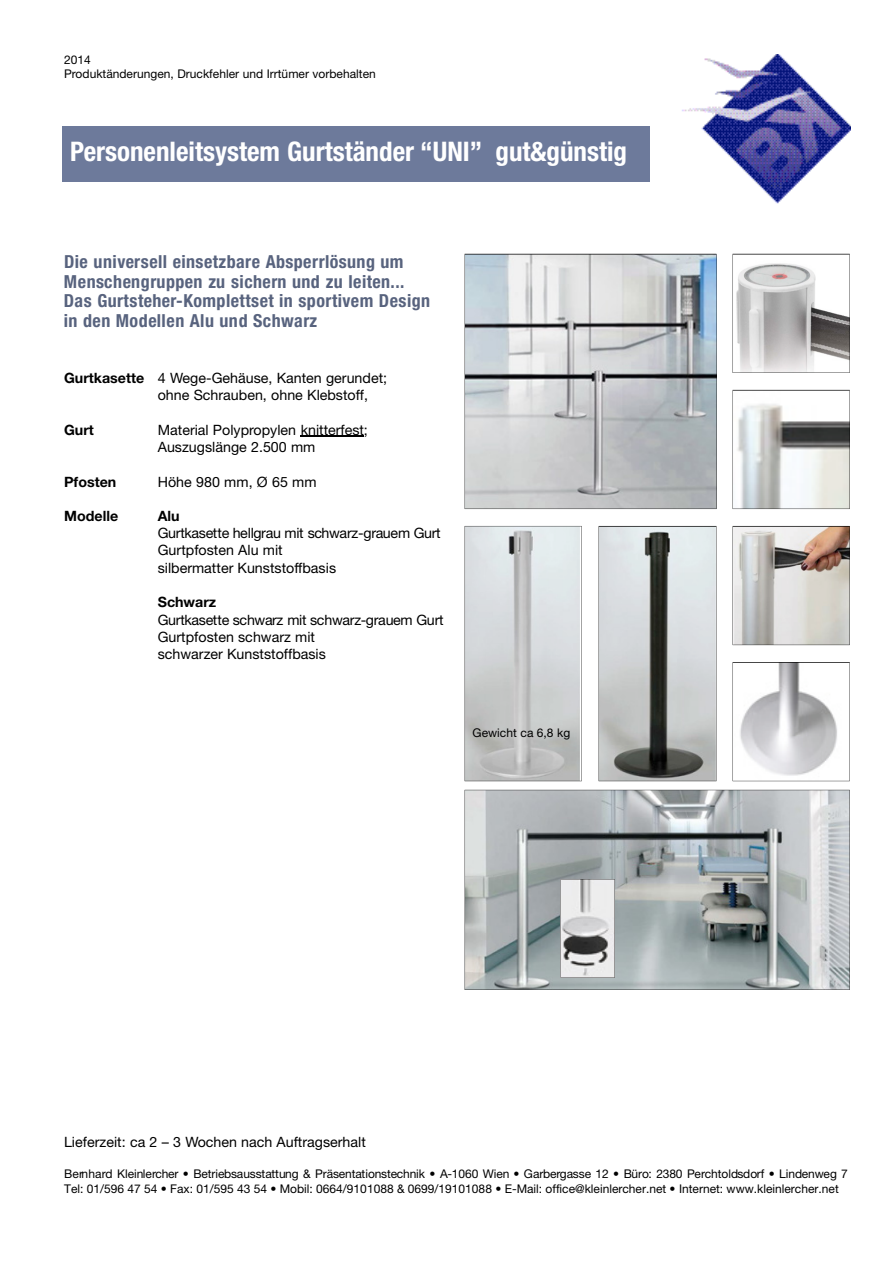
<style>
.page{position:relative;width:893px;height:1263px;background:#fff}
.page>*{position:absolute;margin:0;border:0;box-sizing:border-box;transform-origin:0 0}
.t1{font:700 condensed 27px "Helvetica Neue LT";color:#fff}
.t2{font:700 condensed 18px/19.5px "Helvetica Neue LT";letter-spacing:.02em;color:#58637e}
.t3{font:14.25px/17.2px "Helvetica Neue";color:#000}
.t4{font:700 14.25px "Helvetica Neue";color:#000}
.t5{font:12px/13.6px "Helvetica Neue";color:#000}
.s1{font-weight:700}
</style>
<div class="page">
<div style="left:63px;top:126px;width:586px;height:56px;background:#6d7a9b"></div>
<hr style="left:301px;top:436px;width:63px;height:1px;background:#000">
<img style="left:682px;top:54px;width:168px;height:150px">
<svg style="left:598px;top:526px;width:118px;height:255px;background:#b0b3b3"></svg>
<svg style="left:464px;top:526px;width:117px;height:255px;background:#cdcfd1"></svg>
<svg style="left:732px;top:526px;width:117px;height:119px;background:#c5bfba"></svg>
<svg style="left:732px;top:390px;width:117px;height:119px"></svg>
<svg style="left:732px;top:662px;width:117px;height:119px"></svg>
<svg style="left:732px;top:254px;width:117px;height:119px"></svg>
<svg style="left:464px;top:254px;width:252px;height:255px;background:#bfc3c6"></svg>
<svg style="left:464px;top:790px;width:385px;height:200px;background:#a8afb1"></svg>
<svg style="left:560px;top:879px;width:55px;height:99px;background:#c4c4c4"></svg>
<p class="t5" style="left:64px;top:54px;width:313px">2014<br>Produktänderungen, Druckfehler und Irrtümer vorbehalten</p>
<h1 class="t1" style="left:70px;top:142px;width:558px">Personenleitsystem Gurtständer “UNI” gut&amp;günstig</h1>
<p class="t2" style="left:64px;top:254px;width:368px">Die universell einsetzbare Absperrlösung um Menschengruppen zu sichern und zu leiten...<br>Das Gurtsteher-Komplettset in sportivem Design in den Modellen Alu und Schwarz</p>
<p class="t3" style="left:158px;top:371px;width:231px;text-indent:-94px"><span class="s1">Gurtkasette</span> 4 Wege-Gehäuse, Kanten gerundet; ohne Schrauben, ohne Klebstoff,</p>
<p class="t4" style="left:64px;top:425px;width:31px">Gurt</p>
<p class="t3" style="left:158px;top:423px;width:211px">Material Polypropylen knitterfest;<br>Auszugslänge 2.500 mm</p>
<p class="t4" style="left:64px;top:477px;width:54px">Pfosten</p>
<p class="t3" style="left:158px;top:474px;width:160px">Höhe 980 mm, Ø 65 mm</p>
<p class="t4" style="left:64px;top:511px;width:56px">Modelle</p>
<p class="t4" style="left:158px;top:511px;width:23px">Alu</p>
<p class="t3" style="left:158px;top:526px;width:284px">Gurtkasette hellgrau mit schwarz-grauem Gurt<br>Gurtpfosten Alu mit<br>silbermatter Kunststoffbasis</p>
<p class="t4" style="left:158px;top:597px;width:60px">Schwarz</p>
<p class="t3" style="left:158px;top:612px;width:287px">Gurtkasette schwarz mit schwarz-grauem Gurt<br>Gurtpfosten schwarz mit<br>schwarzer Kunststoffbasis</p>
<p class="t5" style="left:472px;top:727px;width:99px">Gewicht ca 6,8 kg</p>
<p class="t3" style="left:64px;top:1134px;width:303px">Lieferzeit: ca 2 – 3 Wochen nach Auftragserhalt</p>
<p class="t5" style="left:64px;top:1168px;width:785px;line-height:14.2px">B e rn h a rd Kleinlercher • Betriebsausstattung &amp; Präsentationstechnik • A-1060 Wien • Garbergasse 12 • Büro: 2380 Perchtoldsdorf • Lindenweg 7<br>Tel: 01/596 47 54 • Fax: 01/595 43 54 • Mobil: 0664/9101088 &amp; 0699/19101088 • E-Mail: office@kleinlercher.net • Internet: www.kleinlercher.net</p>
</div>
